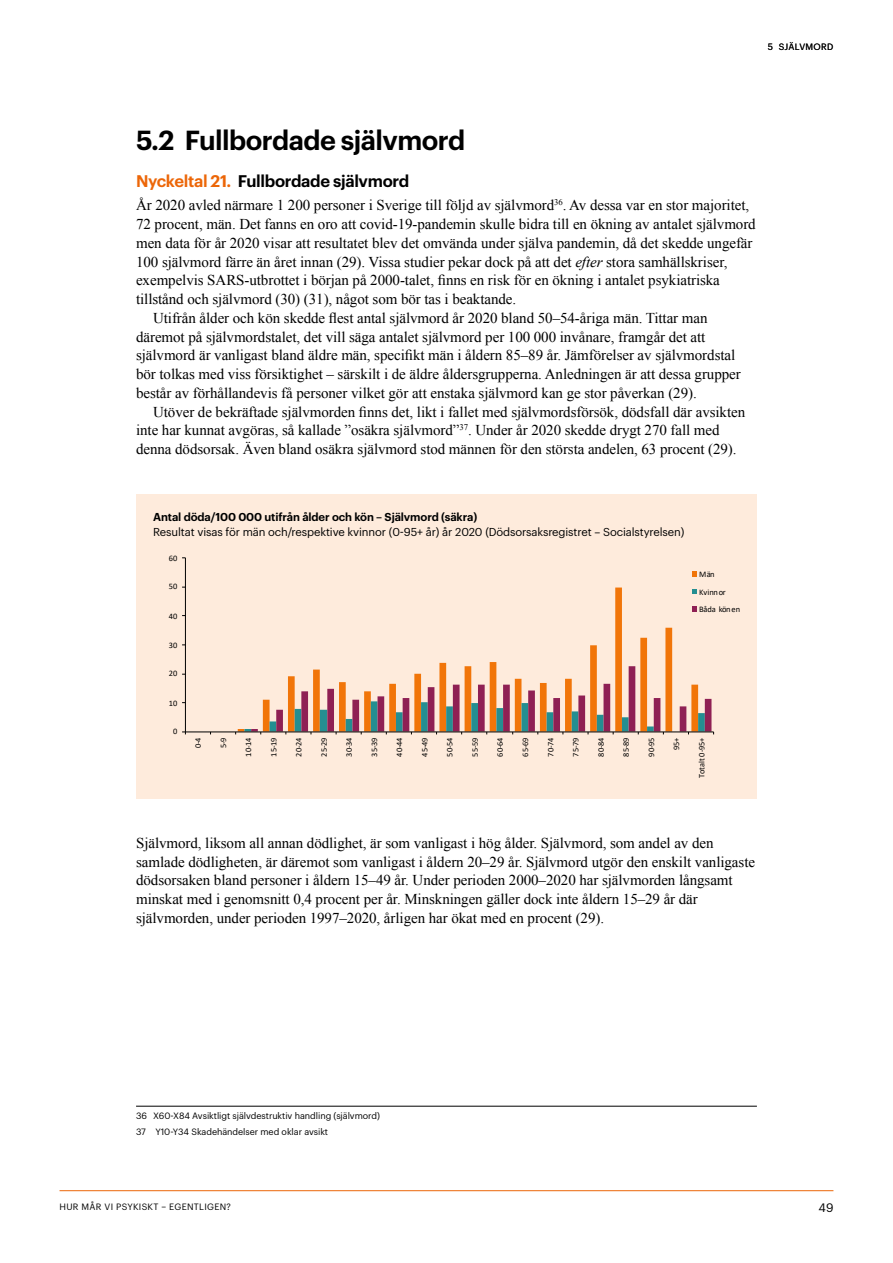
<style>
.page{position:relative;width:893px;height:1263px;background:#fff}
.page>*{position:absolute;margin:0;border:0;box-sizing:border-box;transform-origin:0 0}
.t1{font:600 27px "Graphik";letter-spacing:-.02em;color:#000}
.t2{font:600 16.5px "Graphik";letter-spacing:-.02em;color:#000}
.t3{font:15px/18.8px "Times New Roman";letter-spacing:-.005em;color:#000}
.t4{font:12px "Graphik";color:#000}
.t5{font:11.25px "Graphik";letter-spacing:-.01em;color:#000}
.t6{font:600 11.25px "Graphik";letter-spacing:-.01em;color:#000}
.t7{font:9px/16.2px "Graphik";letter-spacing:-.005em;color:#000}
.t8{font:9px "Graphik";letter-spacing:.035em;color:#000}
.t9{font:8.55px/17.9px "Calibri";letter-spacing:-.025em;color:#000}
.t10{font:8.4px "Calibri";letter-spacing:-.005em;color:#000}
.s1{color:#ec6608}
.s2{font-style:italic}
</style>
<div class="page">
<div style="left:136px;top:494px;width:621px;height:304px;background:#feebdc"></div>
<hr style="left:136px;top:1106px;width:621px;height:1px;background:#000">
<svg style="left:238px;top:587px;width:455px;height:144px"></svg>
<hr style="left:185px;top:558px;width:1px;height:174px;background:#000">
<hr style="left:185px;top:732px;width:529px;height:1px;background:#000">
<svg style="left:244px;top:666px;width:470px;height:68px"></svg>
<svg style="left:693px;top:572px;width:4px;height:5px"></svg>
<svg style="left:693px;top:589px;width:4px;height:5px"></svg>
<svg style="left:693px;top:606px;width:4px;height:6px"></svg>
<hr style="left:60px;top:1190px;width:773px;height:1px;background:#ec6608">
<p class="t8" style="left:768px;top:40px;width:67px">5 SJÄLVMORD</p>
<h1 class="t1" style="left:136px;top:119px;width:331px">5.2 Fullbordade självmord</h1>
<p class="t2" style="left:136px;top:169px;width:275px"><span class="s1">Nyckeltal 21.</span> Fullbordade självmord</p>
<p class="t3" style="left:136px;top:196px;width:615px">År 2020 avled närmare 1 200 personer i Sverige till följd av självmord<sup>36</sup>. Av dessa var en stor majoritet,</p>
<p class="t3" style="left:136px;top:214px;width:621px">72 procent, män. Det fanns en oro att covid-19-pandemin skulle bidra till en ökning av antalet självmord</p>
<p class="t3" style="left:136px;top:233px;width:618px">men data för år 2020 visar att resultatet blev det omvända under själva pandemin, då det skedde ungefär</p>
<p class="t3" style="left:136px;top:252px;width:593px">100 självmord färre än året innan (29). Vissa studier pekar dock på att det <span class="s2">efter</span> stora samhällskriser,</p>
<p class="t3" style="left:136px;top:271px;width:585px">exempelvis SARS-utbrottet i början på 2000-talet, finns en risk för en ökning i antalet psykiatriska</p>
<p class="t3" style="left:136px;top:289px;width:382px">tillstånd och självmord (30) (31), något som bör tas i beaktande.</p>
<p class="t3" style="left:153px;top:308px;width:556px">Utifrån ålder och kön skedde flest antal självmord år 2020 bland 50–54-åriga män. Tittar man</p>
<p class="t3" style="left:136px;top:327px;width:571px">däremot på självmordstalet, det vill säga antalet självmord per 100 000 invånare, framgår det att</p>
<p class="t3" style="left:136px;top:346px;width:601px">självmord är vanligast bland äldre män, specifikt män i åldern 85–89 år. Jämförelser av självmordstal</p>
<p class="t3" style="left:136px;top:364px;width:606px">bör tolkas med viss försiktighet – särskilt i de äldre åldersgrupperna. Anledningen är att dessa grupper</p>
<p class="t3" style="left:136px;top:383px;width:562px">består av förhållandevis få personer vilket gör att enstaka självmord kan ge stor påverkan (29).</p>
<p class="t3" style="left:153px;top:402px;width:594px">Utöver de bekräftade självmorden finns det, likt i fallet med självmordsförsök, dödsfall där avsikten</p>
<p class="t3" style="left:136px;top:421px;width:585px">inte har kunnat avgöras, så kallade ”osäkra självmord”<sup>37</sup>. Under år 2020 skedde drygt 270 fall med</p>
<p class="t3" style="left:136px;top:439px;width:602px">denna dödsorsak. Även bland osäkra självmord stod männen för den största andelen, 63 procent (29).</p>
<p class="t6" style="left:153px;top:508px;width:326px">Antal döda/100 000 utifrån ålder och kön – Självmord (säkra)</p>
<p class="t5" style="left:153px;top:523px;width:533px">Resultat visas för män och/respektive kvinnor (0-95+ år) år 2020 (Dödsorsaksregistret – Socialstyrelsen)</p>
<p class="t10" style="left:169px;top:552px;width:10px">60</p>
<p class="t10" style="left:169px;top:581px;width:10px">50</p>
<p class="t10" style="left:169px;top:610px;width:10px">40</p>
<p class="t10" style="left:169px;top:639px;width:10px">30</p>
<p class="t10" style="left:169px;top:668px;width:10px">20</p>
<p class="t10" style="left:169px;top:697px;width:10px">10</p>
<p class="t10" style="left:173px;top:725px;width:6px">0</p>
<p class="t9" style="left:699px;top:565px;width:28px">Män<br>Kvinnor</p>
<p class="t9" style="left:699px;top:600px;width:42px">Båda könen</p>
<p class="t10" style="left:192px;top:748px;width:12px;rotate:-90deg">0-4</p>
<p class="t10" style="left:217px;top:748px;width:12px;rotate:-90deg">5-9</p>
<p class="t10" style="left:243px;top:757px;width:21px;rotate:-90deg">10-14</p>
<p class="t10" style="left:268px;top:757px;width:21px;rotate:-90deg">15-19</p>
<p class="t10" style="left:293px;top:757px;width:21px;rotate:-90deg">20-24</p>
<p class="t10" style="left:318px;top:757px;width:21px;rotate:-90deg">25-29</p>
<p class="t10" style="left:343px;top:757px;width:21px;rotate:-90deg">30-34</p>
<p class="t10" style="left:368px;top:757px;width:21px;rotate:-90deg">35-39</p>
<p class="t10" style="left:394px;top:757px;width:21px;rotate:-90deg">40-44</p>
<p class="t10" style="left:419px;top:757px;width:21px;rotate:-90deg">45-49</p>
<p class="t10" style="left:444px;top:757px;width:21px;rotate:-90deg">50-54</p>
<p class="t10" style="left:469px;top:757px;width:21px;rotate:-90deg">55-59</p>
<p class="t10" style="left:494px;top:757px;width:21px;rotate:-90deg">60-64</p>
<p class="t10" style="left:519px;top:757px;width:21px;rotate:-90deg">65-69</p>
<p class="t10" style="left:545px;top:757px;width:21px;rotate:-90deg">70-74</p>
<p class="t10" style="left:570px;top:757px;width:21px;rotate:-90deg">75-79</p>
<p class="t10" style="left:595px;top:757px;width:21px;rotate:-90deg">80-84</p>
<p class="t10" style="left:620px;top:757px;width:21px;rotate:-90deg">85-89</p>
<p class="t10" style="left:645px;top:757px;width:21px;rotate:-90deg">90-95</p>
<p class="t10" style="left:671px;top:750px;width:14px;rotate:-90deg">95+</p>
<p class="t10" style="left:696px;top:778px;width:42px;rotate:-90deg">Totalt 0-95+</p>
<p class="t3" style="left:136px;top:833px;width:620px">Självmord, liksom all annan dödlighet, är som vanligast i hög ålder. Självmord, som andel av den samlade dödligheten, är däremot som vanligast i åldern 20–29 år. Självmord utgör den enskilt vanligaste dödsorsaken bland personer i åldern 15–49 år. Under perioden 2000–2020 har självmorden långsamt minskat med i genomsnitt 0,4 procent per år. Minskningen gäller dock inte åldern 15–29 år där självmorden, under perioden 1997–2020, årligen har ökat med en procent (29).</p>
<p class="t7" style="left:136px;top:1107px;width:245px">36 X60-X84 Avsiktligt självdestruktiv handling (självmord)<br>37 Y10-Y34 Skadehändelser med oklar avsikt</p>
<p class="t8" style="left:60px;top:1200px;width:173px">HUR MÅR VI PSYKISKT – EGENTLIGEN?</p>
<p class="t4" style="left:819px;top:1199px;width:16px">49</p>
</div>
